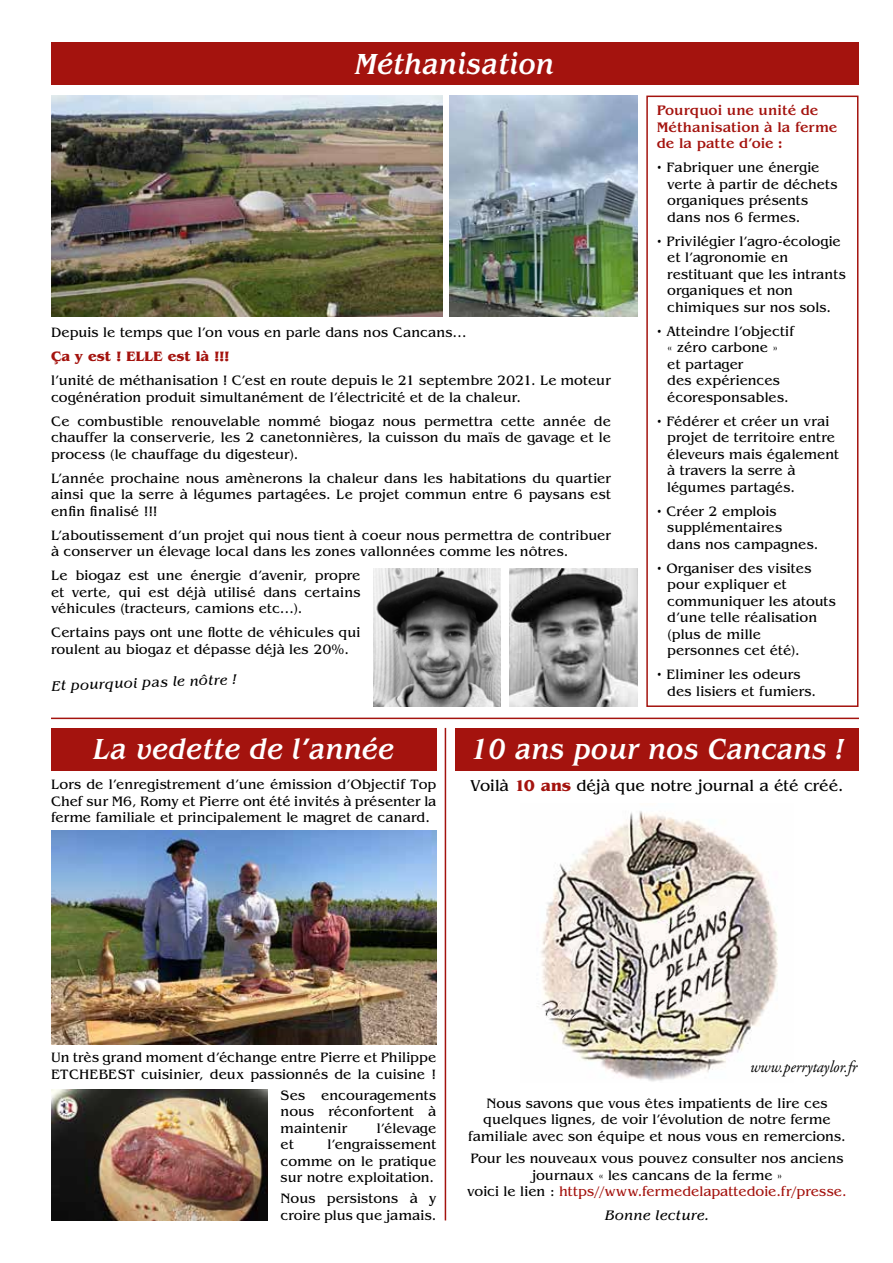
<style>
.page{position:relative;width:893px;height:1263px;background:#fff}
.page>*{position:absolute;margin:0;border:0;box-sizing:border-box;transform-origin:0 0}
.t1{font:italic 500 30px "Benguiat Std";color:#fff;scale:.9 1}
.t2{font:16.5px "Benguiat Std";letter-spacing:-.005em;color:#000}
.t3{font:italic 16.5px "Adobe Garamond Pro";color:#000;scale:.94 1}
.t4{font:14.25px/16.5px "Benguiat Std";letter-spacing:.005em;color:#000}
.t5{font:500 14.25px/16.5px "Benguiat Std";color:#a4130e}
.t6{font:italic 14.25px "Benguiat Std";letter-spacing:.01em;color:#000}
.t7{font:700 14.25px "Benguiat Std";letter-spacing:.005em;color:#a4130e}
.s1{font-weight:700;color:#a4130e}
.s2{color:#a4130e}
</style>
<div class="page">
<div style="left:51px;top:43px;width:808px;height:42px;background:#a4130e"></div>
<div style="left:51px;top:728px;width:385px;height:42px;background:#a4130e"></div>
<div style="left:455px;top:728px;width:404px;height:42px;background:#a4130e"></div>
<hr style="left:51px;top:718px;width:808px;height:1px;background:#a4130e">
<hr style="left:445px;top:728px;width:1px;height:492px;background:#a4130e">
<img style="left:373px;top:569px;width:128px;height:138px">
<img style="left:509px;top:569px;width:128px;height:138px">
<img style="left:51px;top:831px;width:385px;height:213px">
<img style="left:51px;top:96px;width:391px;height:220px">
<img style="left:450px;top:96px;width:187px;height:220px">
<img style="left:51px;top:1090px;width:217px;height:130px">
<img style="left:537px;top:811px;width:241px;height:271px">
<div style="left:646px;top:96px;width:212px;height:611px;border:2px solid #a4130e"></div>
<h1 class="t1" style="left:355px;top:47px;width:223px">Méthanisation</h1>
<p class="t4" style="left:51px;top:324px;width:417px">Depuis le temps que l’on vous en parle dans nos Cancans…</p>
<p class="t7" style="left:51px;top:348px;width:180px">Ça y est ! ELLE est là !!!</p>
<p class="t4" style="left:51px;top:372px;width:561px">l’unité de méthanisation ! C’est en route depuis le 21 septembre 2021. Le moteur cogénération produit simultanément de l’électricité et de la chaleur.</p>
<p class="t4" style="left:51px;top:413px;width:561px;text-align:justify">Ce combustible renouvelable nommé biogaz nous permettra cette année de chauffer la conserverie, les 2 canetonnières, la cuisson du maïs de gavage et le process (le chauffage du digesteur).</p>
<p class="t4" style="left:51px;top:470px;width:561px;text-align:justify">L’année prochaine nous amènerons la chaleur dans les habitations du quartier ainsi que la serre à légumes partagées. Le projet commun entre 6 paysans est enfin finalisé !!!</p>
<p class="t4" style="left:51px;top:527px;width:561px">L’aboutissement d’un projet qui nous tient à coeur nous permettra de contribuer à conserver un élevage local dans les zones vallonnées comme les nôtres.</p>
<p class="t4" style="left:51px;top:567px;width:311px;text-align:justify">Le biogaz est une énergie d’avenir, propre et verte, qui est déjà utilisé dans certains véhicules (tracteurs, camions etc…).</p>
<p class="t4" style="left:51px;top:624px;width:311px">Certains pays ont une flotte de véhicules qui roulent au biogaz et dépasse déjà les 20%.</p>
<p class="t6" style="left:51px;top:678px;width:187px;rotate:-2deg">Et pourquoi pas le nôtre !</p>
<p class="t5" style="left:657px;top:102px;width:182px">Pourquoi une unité de<br>Méthanisation à la ferme de la patte d’oie :</p>
<p class="t4" style="left:667px;top:159px;width:172px;text-indent:-11px">• Fabriquer une énergie verte à partir de déchets organiques présents dans nos 6 fermes.</p>
<p class="t4" style="left:667px;top:233px;width:180px;text-indent:-11px">• Privilégier l’agro-écologie et l’agronomie en restituant que les intrants organiques et non chimiques sur nos sols.</p>
<p class="t4" style="left:667px;top:323px;width:128px;text-indent:-11px">• Atteindre l’objectif « zéro carbone » et partager<br>des expériences écoresponsables.</p>
<p class="t4" style="left:667px;top:413px;width:173px;text-indent:-11px">• Fédérer et créer un vrai projet de territoire entre éleveurs mais également à travers la serre à légumes partagés.</p>
<p class="t4" style="left:667px;top:503px;width:152px;text-indent:-11px">• Créer 2 emplois supplémentaires dans nos campagnes.</p>
<p class="t4" style="left:667px;top:560px;width:170px;text-indent:-11px">• Organiser des visites pour expliquer et communiquer les atouts d’une telle réalisation (plus de mille personnes cet été).</p>
<p class="t4" style="left:667px;top:666px;width:150px;text-indent:-11px">• Eliminer les odeurs des lisiers et fumiers.</p>
<h1 class="t1" style="left:93px;top:732px;width:336px">La vedette de l’année</h1>
<h1 class="t1" style="left:470px;top:732px;width:416px">10 ans pour nos Cancans !</h1>
<p class="t4" style="left:51px;top:776px;width:387px;text-align:justify">Lors de l’enregistrement d’une émission d’Objectif Top Chef sur M6, Romy et Pierre ont été invités à présenter la ferme familiale et principalement le magret de canard.</p>
<p class="t2" style="left:470px;top:776px;width:375px">Voilà <span class="s1">10 ans</span> déjà que notre journal a été créé.</p>
<p class="t4" style="left:51px;top:1050px;width:387px">Un très grand moment d’échange entre Pierre et Philippe<br>ETCHEBEST cuisinier, deux passionnés de la cuisine !</p>
<p class="t4" style="left:281px;top:1087px;width:157px;text-align:justify">Ses encouragements nous réconfortent à maintenir</p>
<p class="t4" style="left:377px;top:1120px;width:61px">l’élevage</p>
<p class="t4" style="left:281px;top:1137px;width:157px;text-align:justify;text-indent:47px">l’engraissement comme on le pratique sur notre exploitation.</p>
<p class="t4" style="left:281px;top:1191px;width:157px">Nous persistons à y croire plus que jamais.</p>
<p class="t4" style="left:281px;top:1137px;width:15px">et</p>
<p class="t3" style="left:750px;top:1057px;width:115px">www.perrytaylor.fr</p>
<p class="t4" style="left:468px;top:1095px;width:379px;text-align:center">Nous savons que vous êtes impatients de lire ces quelques lignes, de voir l’évolution de notre ferme familiale avec son équipe et nous vous en remercions.</p>
<p class="t4" style="left:467px;top:1151px;width:381px;text-align:center">Pour les nouveaux vous pouvez consulter nos anciens journaux « les cancans de la ferme »<br>voici le lien : <span class="s2">https//www.fermedelapattedoie.fr/presse.</span></p>
<p class="t6" style="left:605px;top:1207px;width:106px">Bonne lecture.</p>
</div>
